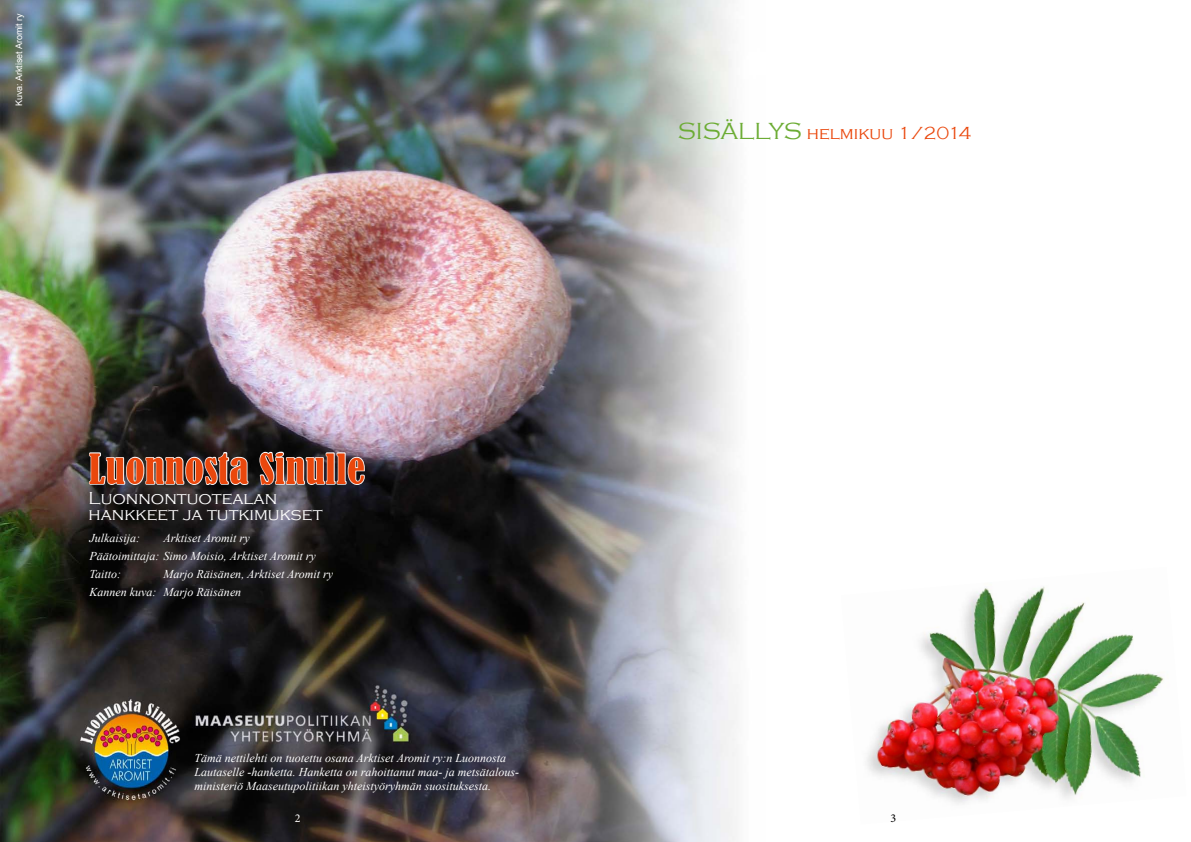
<style>
.page{position:relative;width:1191px;height:842px;background:#fff}
.page>*{position:absolute;margin:0;border:0;box-sizing:border-box;transform-origin:0 0}
.t1{font:condensed 39px "Bernard";letter-spacing:.02em;color:#ea470c}
.t2{font:300 18px "Copperplate Gothic";color:#ea470c}
.t3{font:300 17.9px/16.1px "Copperplate Gothic";color:#fff}
.t4{font:italic 12px/18px "Times New Roman";color:#fff}
.t5{font:12px "Minion Pro";color:#fff}
.t6{font:12px "Minion Pro";color:#000}
.t7{font:9px "Arial";color:#fff}
.s1{font-size:24px;color:#6cac34}
</style>
<div class="page">
<img style="left:0;top:0;width:737px;height:842px">
<img style="left:867px;top:586px;width:297px;height:218px">
<svg style="left:88px;top:451px;width:162px;height:35px;background:#5f5e5f"></svg>
<svg style="left:258px;top:451px;width:107px;height:35px;background:#69676b"></svg>
<p class="t7" style="left:13px;top:106px;width:95px;rotate:-90deg">Kuva: Arktiset Aromit ry</p>
<h2 class="t2" style="left:678px;top:124px;width:295px"><span class="s1">SISÄLLYS</span> helmikuu 1/2014</h2>
<h1 class="t1" style="left:89px;top:446px;width:277px">Luonnosta Sinulle</h1>
<h3 class="t3" style="left:89px;top:490px;width:235px">Luonnontuotealan hankkeet ja tutkimukset</h3>
<p class="t4" style="left:90px;top:528px;width:52px">Julkaisija:</p>
<p class="t4" style="left:90px;top:528px;width:228px;text-indent:74px">Arktiset Aromit ry<br>Päätoimittaja: Simo Moisio, Arktiset Aromit ry<br>Taitto:</p>
<p class="t4" style="left:90px;top:564px;width:245px;text-indent:74px">Marjo Räisänen, Arktiset Aromit ry<br>Kannen kuva: Marjo Räisänen</p>
<p class="t4" style="left:194px;top:751px;width:326px;line-height:14px">Tämä nettilehti on tuotettu osana Arktiset Aromit ry:n Luonnosta<br>Lautaselle -hanketta. Hanketta on rahoittanut maa- ja metsätalous&shy;ministeriö Maaseutupolitiikan yhteistyöryhmän suosituksesta.</p>
<p class="t5" style="left:295px;top:810px;width:7px">2</p>
<p class="t6" style="left:890px;top:810px;width:7px">3</p>
</div>
